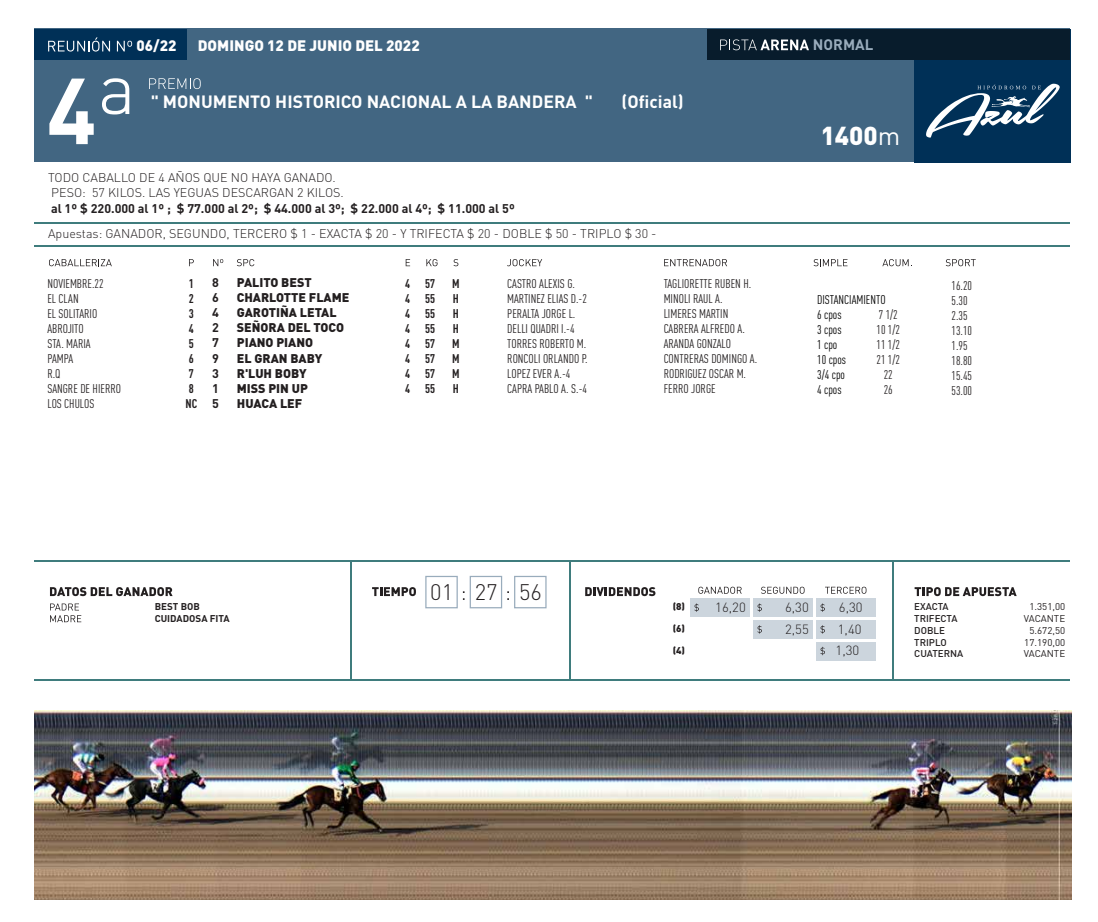
<style>
.page{position:relative;width:1098px;height:922px;background:#fff}
.page>*{position:absolute;margin:0;border:0;box-sizing:border-box;transform-origin:0 0}
.t1{font:700 92px "DIN Pro";color:#fff}
.t2{font:900 25.62px "DIN Pro";color:#fff}
.t3{font:300 22.25px "DIN Pro";color:#231f20}
.t4{font:700 17.62px "DIN Pro";color:#fff}
.t5{font:900 15px "DIN Pro";color:#fff}
.t6{font:700 15px "DIN Pro";color:#99acbc}
.t7{font:300 13.25px/21.6px "DIN Pro";color:#231f20;text-align:justify}
.t8{font:12.5px/15px "FFDIN Pro Cond";color:#231f20}
.t9{font:300 12.5px/15px "DIN Pro";color:#231f20}
.t10{font:900 12.5px/15px "DIN Pro";color:#231f20}
.t11{font:700 12.5px/15px "DIN Pro";color:#231f20;text-align:justify}
.t12{font:12.5px/15px "FFDIN Pro Cond";color:#000}
.t13{font:700 12.5px/15px "FFDIN Pro Cond";color:#231f20;text-align:justify}
.t14{font:9.75px/11.8px "DIN Pro";color:#231f20;text-align:center}
.t15{font:500 9.75px/11.8px "DIN Pro";color:#231f20}
.t16{font:700 9.75px/11.8px "DIN Pro";color:#231f20}
.t17{font:900 9.75px "DIN Pro";color:#231f20}
.s1{font-weight:400}
.s2{font-weight:900;font-size:9.75px}
</style>
<div class="page">
<div style="left:34px;top:28px;width:1036px;height:133px;background:#426682"></div>
<div style="left:914px;top:29px;width:156px;height:134px;background:#003057"></div>
<div style="left:34px;top:29px;width:154px;height:31px;background:#003057"></div>
<div style="left:707px;top:29px;width:363px;height:31px;background:#081c2c"></div>
<hr style="left:34px;top:560px;width:1036px;height:1px;background:#3f7c7d">
<hr style="left:34px;top:679px;width:1036px;height:1px;background:#3f7c7d">
<hr style="left:569px;top:560px;width:1px;height:120px;background:#3f7c7d">
<hr style="left:350px;top:560px;width:1px;height:120px;background:#3f7c7d">
<hr style="left:892px;top:560px;width:1px;height:120px;background:#3f7c7d">
<div style="left:425px;top:575px;width:33px;height:33px;border:1px solid #99acbc"></div>
<div style="left:469px;top:575px;width:33px;height:33px;border:1px solid #99acbc"></div>
<div style="left:514px;top:575px;width:32px;height:33px;border:1px solid #99acbc"></div>
<hr style="left:34px;top:222px;width:1036px;height:1px;background:#3f7c7d">
<hr style="left:34px;top:245px;width:1036px;height:2px;background:#3f7c7d">
<svg style="left:48px;top:37px;width:62px;height:15px"></svg>
<svg style="left:117px;top:41px;width:15px;height:10px"></svg>
<svg style="left:720px;top:39px;width:89px;height:11px"></svg>
<svg style="left:102px;top:78px;width:27px;height:36px"></svg>
<svg style="left:149px;top:78px;width:52px;height:11px"></svg>
<svg style="left:49px;top:259px;width:63px;height:7px"></svg>
<svg style="left:237px;top:259px;width:17px;height:7px"></svg>
<svg style="left:507px;top:259px;width:35px;height:7px"></svg>
<svg style="left:664px;top:259px;width:63px;height:7px"></svg>
<svg style="left:813px;top:259px;width:34px;height:7px"></svg>
<svg style="left:945px;top:259px;width:30px;height:7px"></svg>
<svg style="left:882px;top:259px;width:27px;height:7px"></svg>
<svg style="left:189px;top:259px;width:5px;height:7px"></svg>
<svg style="left:406px;top:259px;width:4px;height:7px"></svg>
<svg style="left:426px;top:259px;width:11px;height:7px"></svg>
<svg style="left:453px;top:259px;width:5px;height:7px"></svg>
<svg style="left:213px;top:259px;width:10px;height:7px"></svg>
<svg style="left:372px;top:587px;width:44px;height:9px"></svg>
<svg style="left:50px;top:587px;width:123px;height:9px"></svg>
<svg style="left:585px;top:587px;width:70px;height:9px"></svg>
<svg style="left:914px;top:587px;width:102px;height:9px"></svg>
<svg style="left:698px;top:586px;width:43px;height:7px"></svg>
<svg style="left:761px;top:586px;width:43px;height:7px"></svg>
<svg style="left:825px;top:586px;width:41px;height:7px"></svg>
<div style="left:690px;top:598px;width:59px;height:18px;background:#ccd5dd"></div>
<svg style="left:694px;top:603px;width:5px;height:8px"></svg>
<div style="left:753px;top:598px;width:59px;height:18px;background:#ccd5dd"></div>
<svg style="left:757px;top:603px;width:5px;height:8px"></svg>
<div style="left:816px;top:598px;width:59px;height:18px;background:#ccd5dd"></div>
<svg style="left:820px;top:603px;width:5px;height:8px"></svg>
<div style="left:753px;top:619px;width:59px;height:19px;background:#ccd5dd"></div>
<svg style="left:757px;top:625px;width:5px;height:8px"></svg>
<div style="left:816px;top:619px;width:59px;height:19px;background:#ccd5dd"></div>
<svg style="left:820px;top:625px;width:5px;height:8px"></svg>
<div style="left:816px;top:641px;width:59px;height:19px;background:#ccd5dd"></div>
<svg style="left:820px;top:646px;width:5px;height:9px"></svg>
<svg style="left:50px;top:603px;width:31px;height:19px"></svg>
<svg style="left:926px;top:84px;width:133px;height:53px"></svg>
<img style="left:34px;top:710px;width:1037px;height:189px">
<h1 class="t1" style="left:47px;top:48px;width:51px">4</h1>
<p class="t5" style="left:137px;top:36px;width:41px">06/22</p>
<p class="t5" style="left:198px;top:36px;width:223px">DOMINGO 12 DE JUNIO DEL 2022</p>
<p class="t6" style="left:813px;top:35px;width:62px">NORMAL</p>
<h3 class="t4" style="left:151px;top:89px;width:444px">" MONUMENTO HISTORICO NACIONAL A LA BANDERA "</h3>
<h3 class="t4" style="left:621px;top:89px;width:64px">(Oficial)</h3>
<h2 class="t2" style="left:820px;top:118px;width:81px">1400<span class="s1">m</span></h2>
<p class="t9" style="left:48px;top:169px;width:297px">TODO CABALLO DE 4 AÑOS QUE NO HAYA GANADO.<br>PESO: 57 KILOS. LAS YEGUAS DESCARGAN 2 KILOS.</p>
<p class="t11" style="left:51px;top:201px;width:465px">al 1º $ 220.000 al 1º ; $ 77.000 al 2º; $ 44.000 al 3º; $ 22.000 al 4º; $ 11.000 al 5º</p>
<p class="t9" style="left:48px;top:226px;width:610px">Apuestas: GANADOR, SEGUNDO, TERCERO $ 1 - EXACTA $ 20 - Y TRIFECTA $ 20 - DOBLE $ 50 - TRIPLO $ 30 -</p>
<p class="t8" style="left:47px;top:275px;width:75px">NOVIEMBRE.22<br>EL CLAN<br>EL SOLITARIO<br>ABROJITO<br>STA. MARIA<br>PAMPA<br>R.Q<br>SANGRE DE HIERRO<br>LOS CHULOS</p>
<p class="t13" style="left:185px;top:275px;width:13px;text-align:left">1<br>2<br>3<br>4<br>5<br>6<br>7<br>8<br>NC</p>
<p class="t11" style="left:212px;top:275px;width:8px">8<br>6<br>4<br>2<br>7<br>9<br>3<br>1<br>5</p>
<p class="t10" style="left:237px;top:275px;width:114px">PALITO BEST<br>CHARLOTTE FLAME<br>GAROTIÑA LETAL<br>SEÑORA DEL TOCO<br>PIANO PIANO<br>EL GRAN BABY<br>R'LUH BOBY<br>MISS PIN UP<br>HUACA LEF</p>
<p class="t13" style="left:405px;top:275px;width:7px">4<br>4<br>4<br>4<br>4<br>4<br>4<br>4</p>
<p class="t13" style="left:425px;top:275px;width:12px">57<br>55<br>55<br>55<br>57<br>57<br>57<br>55</p>
<p class="t13" style="left:452px;top:275px;width:9px">M H H H M M M H</p>
<p class="t8" style="left:507px;top:275px;width:82px">CASTRO ALEXIS G.<br>MARTINEZ ELIAS D.-2<br>PERALTA JORGE L.<br>DELLI QUADRI I.-4<br>TORRES ROBERTO M.<br>RONCOLI ORLANDO P.<br>LOPEZ EVER A.-4<br>CAPRA PABLO A. S.-4</p>
<p class="t8" style="left:663px;top:275px;width:95px">TAGLIORETTE RUBEN H.<br>MINOLI RAUL A.<br>LIMERES MARTIN<br>CABRERA ALFREDO A.<br>ARANDA GONZALO<br>CONTRERAS DOMINGO A.<br>RODRIGUEZ OSCAR M.<br>FERRO JORGE</p>
<p class="t12" style="left:817px;top:291px;width:70px">DISTANCIAMIENTO<br>6 cpos<br>3 cpos<br>1 cpo<br>10 cpos<br>3/4 cpo<br>4 cpos</p>
<p class="t8" style="left:876px;top:306px;width:25px;text-align:center">7 1/2<br>10 1/2<br>11 1/2<br>21 1/2<br>22<br>26</p>
<p class="t8" style="left:951px;top:276px;width:22px">16.20<br>5.30<br>2.35<br>13.10<br>1.95<br>18.80<br>15.45<br>53.00</p>
<h3 class="t3" style="left:430px;top:576px;width:113px">01 27 56</h3>
<p class="t7" style="left:835px;top:595px;width:29px">6,30<br>1,40<br>1,30</p>
<p class="t7" style="left:672px;top:595px;width:75px"><span class="s2">(8)</span> 16,20</p>
<p class="t7" style="left:785px;top:595px;width:25px">6,30</p>
<p class="t17" style="left:672px;top:622px;width:14px">(6)</p>
<p class="t7" style="left:785px;top:617px;width:25px">2,55</p>
<p class="t17" style="left:672px;top:643px;width:14px">(4)</p>
<p class="t16" style="left:155px;top:600px;width:77px">BEST BOB<br>CUIDADOSA FITA</p>
<p class="t14" style="left:1023px;top:600px;width:43px">1.351,00<br>VACANTE<br>5.672,50<br>17.190,00<br>VACANTE</p>
<p class="t15" style="left:914px;top:600px;width:51px">EXACTA<br>TRIFECTA<br>DOBLE<br>TRIPLO<br>CUATERNA</p>
</div>
